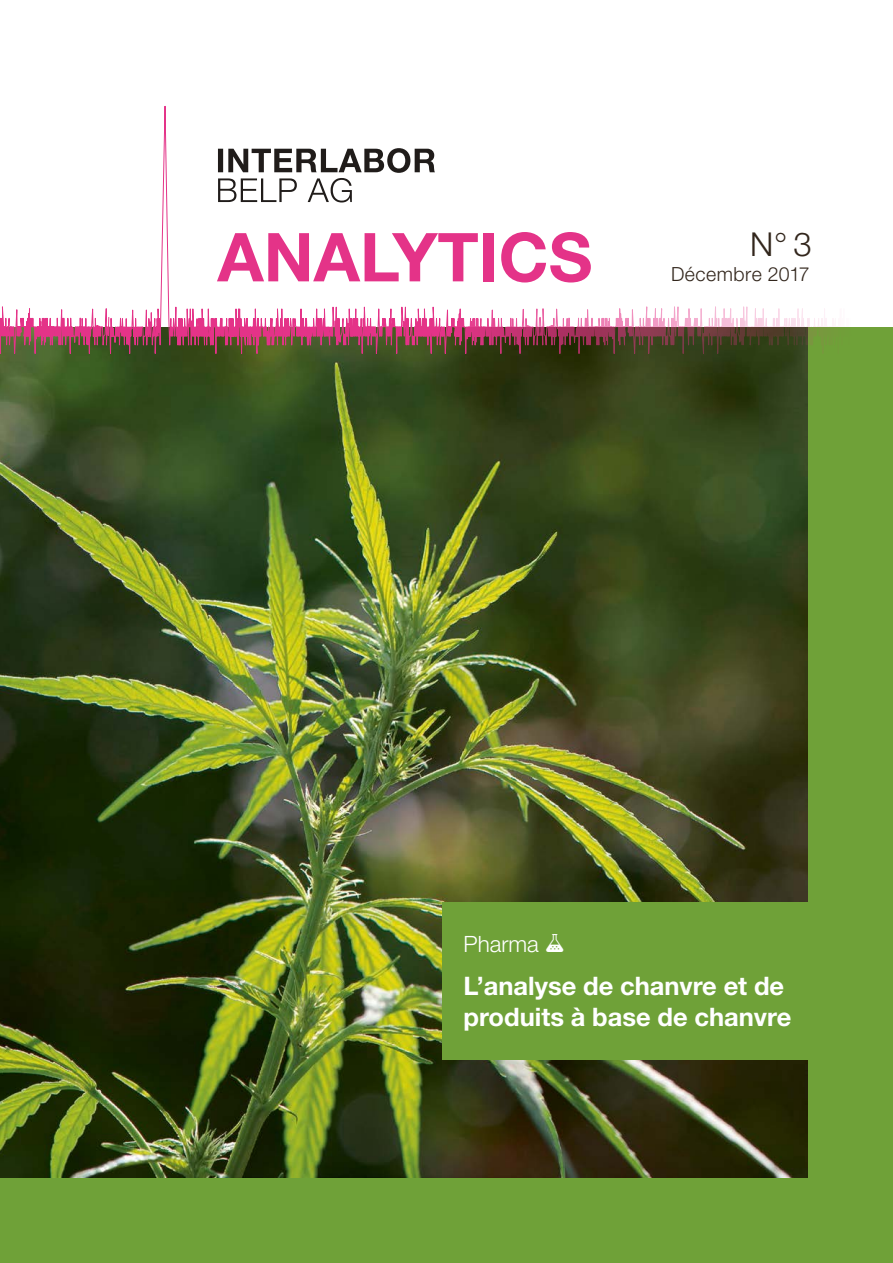
<style>
.page{position:relative;width:893px;height:1263px;background:#fff}
.page>*{position:absolute;margin:0;border:0;box-sizing:border-box;transform-origin:0 0}
.t1{font:700 67.5px "Helvetica Neue";color:#e43388}
.t2{font:300 33px "Helvetica Neue";color:#32261c}
.t3{font:700 25.5px/30.6px "Helvetica Neue";color:#fff}
.t4{font:300 22.5px "Helvetica Neue";color:#fff}
.t5{font:300 19.5px "Helvetica Neue";letter-spacing:.025em;color:#32261c}
</style>
<div class="page">
<div style="left:0;top:327px;width:893px;height:936px;background:#6fa138"></div>
<img style="left:0;top:370px;width:808px;height:808px">
<div style="left:442px;top:902px;width:451px;height:158px;background:#6fa138"></div>
<svg style="left:110px;top:106px;width:429px;height:264px"></svg>
<svg style="left:0;top:306px;width:110px;height:64px"></svg>
<svg style="left:539px;top:306px;width:295px;height:64px"></svg>
<svg style="left:218px;top:148px;width:217px;height:54px"></svg>
<h1 class="t1" style="left:217px;top:216px;width:377px">ANALYTICS</h1>
<p class="t2" style="left:750px;top:224px;width:63px">N° 3</p>
<p class="t5" style="left:671px;top:262px;width:140px">Décembre 2017</p>
<p class="t4" style="left:463px;top:930px;width:77px">Pharma</p>
<p class="t3" style="left:463px;top:970px;width:329px">L’analyse de chanvre et de produits à base de chanvre</p>
</div>
